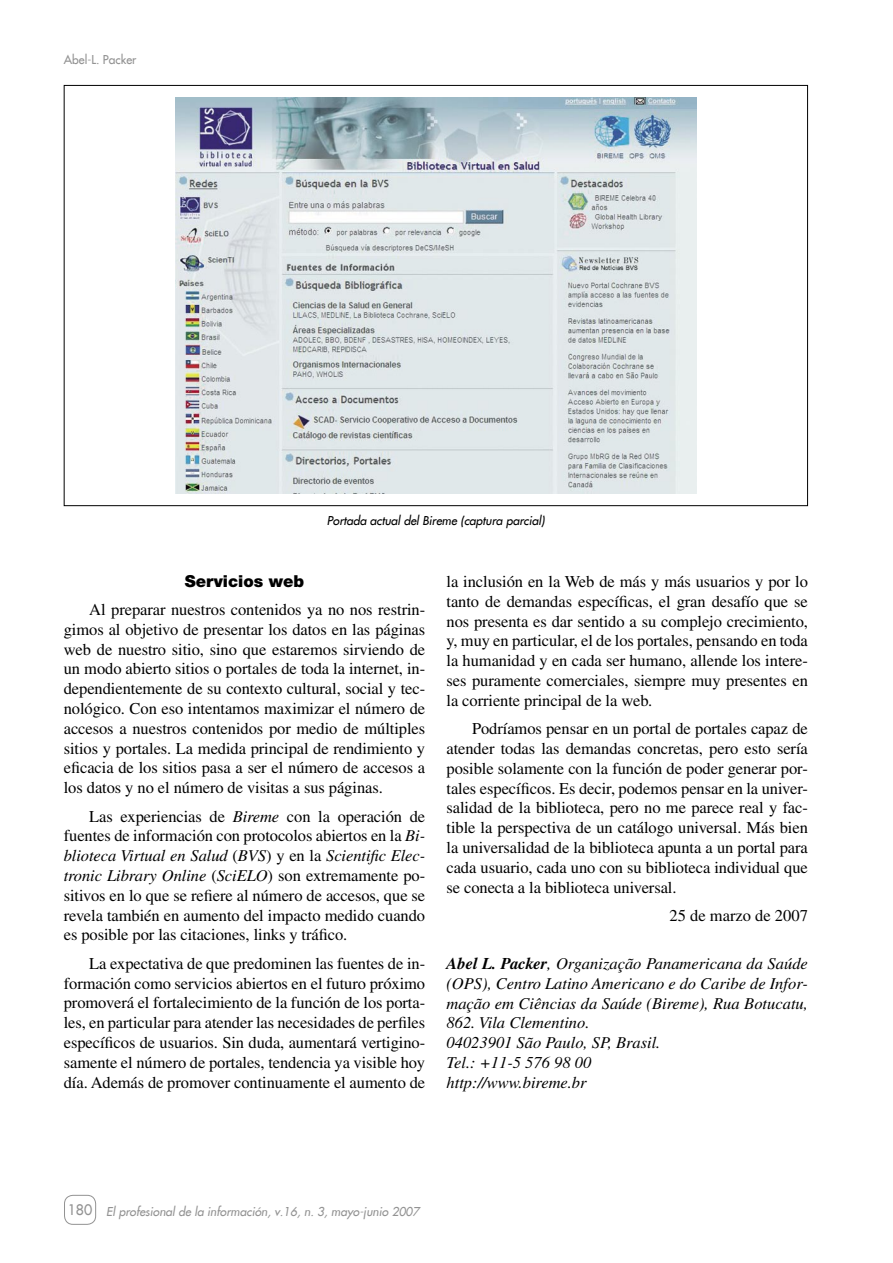
<style>
.page{position:relative;width:893px;height:1263px;background:#fff}
.page>*{position:absolute;margin:0;border:0;box-sizing:border-box;transform-origin:0 0}
.t1{font:16.5px/19.8px "Times";letter-spacing:-.005em;color:#000;text-align:justify}
.t2{font:italic 16.5px/19.8px "Times";color:#000}
.t3{font:900 16.5px "Helvetica Neue";color:#000}
.t4{font:14.25px "Futura";color:#939393}
.t5{font:italic 12px "Futura";color:#939393}
.t6{font:italic 12px "Futura";color:#000}
.t7{font:12px "Futura";color:#939393}
.s1{font-style:italic}
.s2{font-weight:700}
</style>
<div class="page">
<svg style="left:64px;top:1194px;width:32px;height:30px"></svg>
<img style="left:175px;top:98px;width:521px;height:395px">
<p class="t7" style="left:64px;top:52px;width:74px">Abel-L. Packer</p>
<p class="t6" style="left:327px;top:513px;width:219px">Portada actual del Bireme (captura parcial)</p>
<p class="t3" style="left:185px;top:571px;width:121px">Servicios web</p>
<p class="t1" style="left:64px;top:599px;width:363px;text-indent:26px">Al preparar nuestros contenidos ya no nos restrin&shy;gimos al objetivo de presentar los datos en las páginas web de nuestro sitio, sino que estaremos sirviendo de un modo abierto sitios o portales de toda la internet, in&shy;dependientemente de su contexto cultural, social y tec&shy;nológico. Con eso intentamos maximizar el número de accesos a nuestros contenidos por medio de múltiples sitios y portales. La medida principal de rendimiento y eficacia de los sitios pasa a ser el número de accesos a los datos y no el número de visitas a sus páginas.</p>
<p class="t1" style="left:64px;top:806px;width:363px;text-indent:26px">Las experiencias de <span class="s1">Bireme</span> con la operación de fuentes de información con protocolos abiertos en la <span class="s1">Bi&shy;blioteca Virtual en Salud</span> (<span class="s1">BVS</span>) y en la <span class="s1">Scientific Elec&shy;tronic Library Online</span> (<span class="s1">SciELO</span>) son extremamente po&shy;sitivos en lo que se refiere al número de accesos, que se revela también en aumento del impacto medido cuando es posible por las citaciones, links y tráfico.</p>
<p class="t1" style="left:64px;top:953px;width:363px;text-indent:26px">La expectativa de que predominen las fuentes de in&shy;formación como servicios abiertos en el futuro próximo promoverá el fortalecimiento de la función de los porta&shy;les, en particular para atender las necesidades de perfiles específicos de usuarios. Sin duda, aumentará vertigino&shy;samente el número de portales, tendencia ya visible hoy día. Además de promover continuamente el aumento de</p>
<p class="t1" style="left:446px;top:571px;width:363px">la inclusión en la Web de más y más usuarios y por lo tanto de demandas específicas, el gran desafío que se nos presenta es dar sentido a su complejo crecimiento, y, muy en particular, el de los portales, pensando en toda la humanidad y en cada ser humano, allende los intere&shy;ses puramente comerciales, siempre muy presentes en la corriente principal de la web.</p>
<p class="t1" style="left:446px;top:719px;width:363px;text-indent:26px">Podríamos pensar en un portal de portales capaz de atender todas las demandas concretas, pero esto sería posible solamente con la función de poder generar por&shy;tales específicos. Es decir, podemos pensar en la univer&shy;salidad de la biblioteca, pero no me parece real y fac&shy;tible la perspectiva de un catálogo universal. Más bien la universalidad de la biblioteca apunta a un portal para cada usuario, cada uno con su biblioteca individual que se conecta a la biblioteca universal.</p>
<p class="t1" style="left:669px;top:905px;width:140px">25 de marzo de 2007</p>
<p class="t2" style="left:446px;top:953px;width:363px"><span class="s2">Abel L. Packer</span>, Organização Panamericana da Saúde (OPS), Centro Latino Americano e do Caribe de Infor&shy;mação em Ciências da Saúde (Bireme), Rua Botucatu, 862. Vila Clementino.<br>04023901 São Paulo, SP, Brasil.<br>Tel.: +11-5 576 98 00<br>http://www.bireme.br</p>
<p class="t4" style="left:68px;top:1201px;width:26px">180</p>
<p class="t5" style="left:106px;top:1204px;width:315px">El profesional de la información, v.16, n. 3, mayo-junio 2007</p>
</div>
